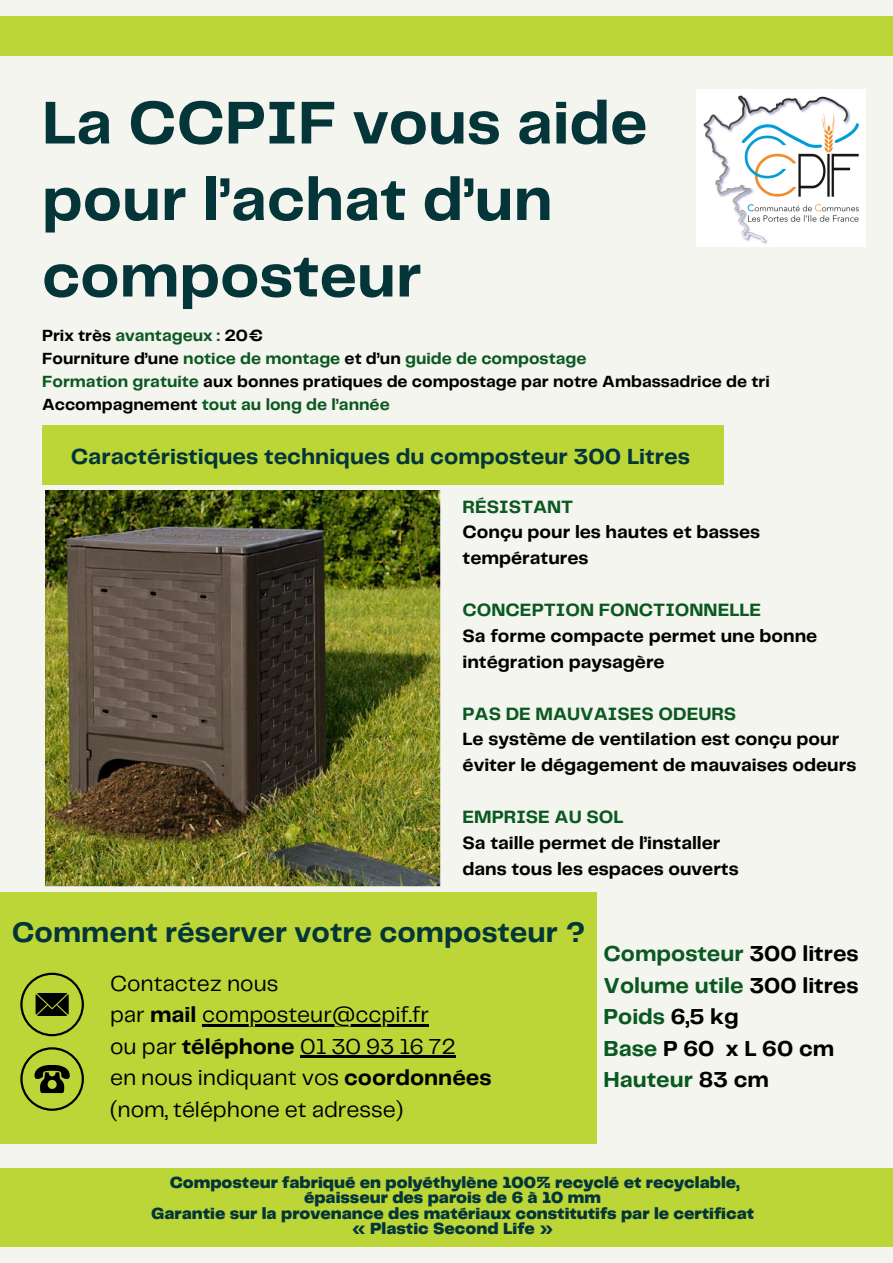
<style>
.page{position:relative;width:893px;height:1263px;background:#f5f5ef}
.page>*{position:absolute;margin:0;border:0;box-sizing:border-box;transform-origin:0 0}
.t1{font:700 62.62px/76.5px "Telegraf";color:#043539}
.t2{font:700 29.4px "Telegraf";color:#043539}
.t3{font:700 22.65px "Telegraf";color:#043539}
.t4{font:22.5px/31.5px "Telegraf";color:#000}
.t5{font:700 22.5px/31.5px "Telegraf";color:#0a5920}
.t6{font:700 18.52px/25.9px "Telegraf";color:#000}
.t7{font:700 18.52px "Telegraf";color:#0a5920}
.t8{font:900 16.8px "Telegraf";color:#043539}
.t9{font:700 16.8px "Telegraf";color:#000}
.t10{font:700 16.8px "Telegraf";color:#0a5920}
.s1{color:#0a5920}
.s2{color:#000}
.s3{font-weight:700}
</style>
<div class="page">
<img style="left:696px;top:89px;width:169px;height:157px">
<div style="left:0;top:892px;width:597px;height:252px;background:#bcd638"></div>
<svg style="left:20px;top:973px;width:64px;height:63px"></svg>
<svg style="left:20px;top:1047px;width:64px;height:64px"></svg>
<hr style="left:202px;top:1024px;width:227px;height:2px;background:#000">
<hr style="left:300px;top:1055px;width:156px;height:3px;background:#000">
<div style="left:0;top:1168px;width:893px;height:78px;background:#bcd638"></div>
<div style="left:42px;top:426px;width:681px;height:59px;background:#bcd638"></div>
<img style="left:46px;top:491px;width:394px;height:396px">
<div style="left:0;top:17px;width:893px;height:39px;background:#bcd638"></div>
<p class="t1" style="left:42px;top:88px;width:607px">La CCPIF vous aide pour l’achat d’un composteur</p>
<h3 class="t9" style="left:42px;top:328px;width:223px">Prix très <span class="s1">avantageux :</span> 20€</h3>
<p class="t10" style="left:42px;top:351px;width:546px"><span class="s2">Fourniture d’une</span> notice de montage <span class="s2">et d’un</span> guide de compostage</p>
<p class="t9" style="left:42px;top:374px;width:729px"><span class="s1">Formation gratuite</span> aux bonnes pratiques de compostage par notre Ambassadrice de tri</p>
<p class="t10" style="left:42px;top:397px;width:349px"><span class="s2">Accompagnement</span> tout au long de l’année</p>
<p class="t3" style="left:71px;top:447px;width:620px">Caractéristiques techniques du composteur 300 Litres</p>
<p class="t7" style="left:462px;top:498px;width:112px">RÉSISTANT</p>
<p class="t6" style="left:462px;top:520px;width:299px">Conçu pour les hautes et basses températures</p>
<p class="t7" style="left:462px;top:602px;width:300px">CONCEPTION FONCTIONNELLE</p>
<p class="t6" style="left:462px;top:624px;width:356px">Sa forme compacte permet une bonne intégration paysagère</p>
<p class="t7" style="left:462px;top:705px;width:275px">PAS DE MAUVAISES ODEURS</p>
<h3 class="t6" style="left:462px;top:727px;width:395px">Le système de ventilation est conçu pour éviter le dégagement de mauvaises odeurs</h3>
<p class="t7" style="left:462px;top:809px;width:162px">EMPRISE AU SOL</p>
<p class="t6" style="left:462px;top:831px;width:259px">Sa taille permet de l’installer</p>
<p class="t6" style="left:462px;top:857px;width:278px">dans tous les espaces ouverts</p>
<p class="t2" style="left:12px;top:919px;width:575px">Comment réserver votre composteur ?</p>
<p class="t4" style="left:110px;top:969px;width:320px">Contactez nous<br>par <span class="s3">mail</span> composteur@ccpif.fr</p>
<p class="t4" style="left:110px;top:1032px;width:383px">ou par <span class="s3">téléphone</span> 01 30 93 16 72<br>en nous indiquant vos <span class="s3">coordonnées </span>(nom, téléphone et adresse)</p>
<h1 class="t5" style="left:603px;top:939px;width:256px">Composteur <span class="s2">300 litres<br></span>Volume utile <span class="s2">300 litres<br></span>Poids <span class="s2">6,5 kg<br></span>Base <span class="s2">P 60 x L 60 cm<br></span>Hauteur <span class="s2">83 cm</span></h1>
<h2 class="t8" style="left:170px;top:1175px;width:571px">Composteur fabriqué en polyéthylène 100% recyclé et recyclable,</h2>
<p class="t8" style="left:304px;top:1190px;width:299px">épaisseur des parois de 6 à 10 mm</p>
<p class="t8" style="left:151px;top:1206px;width:604px">Garantie sur la provenance des matériaux constitutifs par le certificat</p>
<h4 class="t8" style="left:352px;top:1221px;width:203px">« Plastic Second Life »</h4>
</div>
